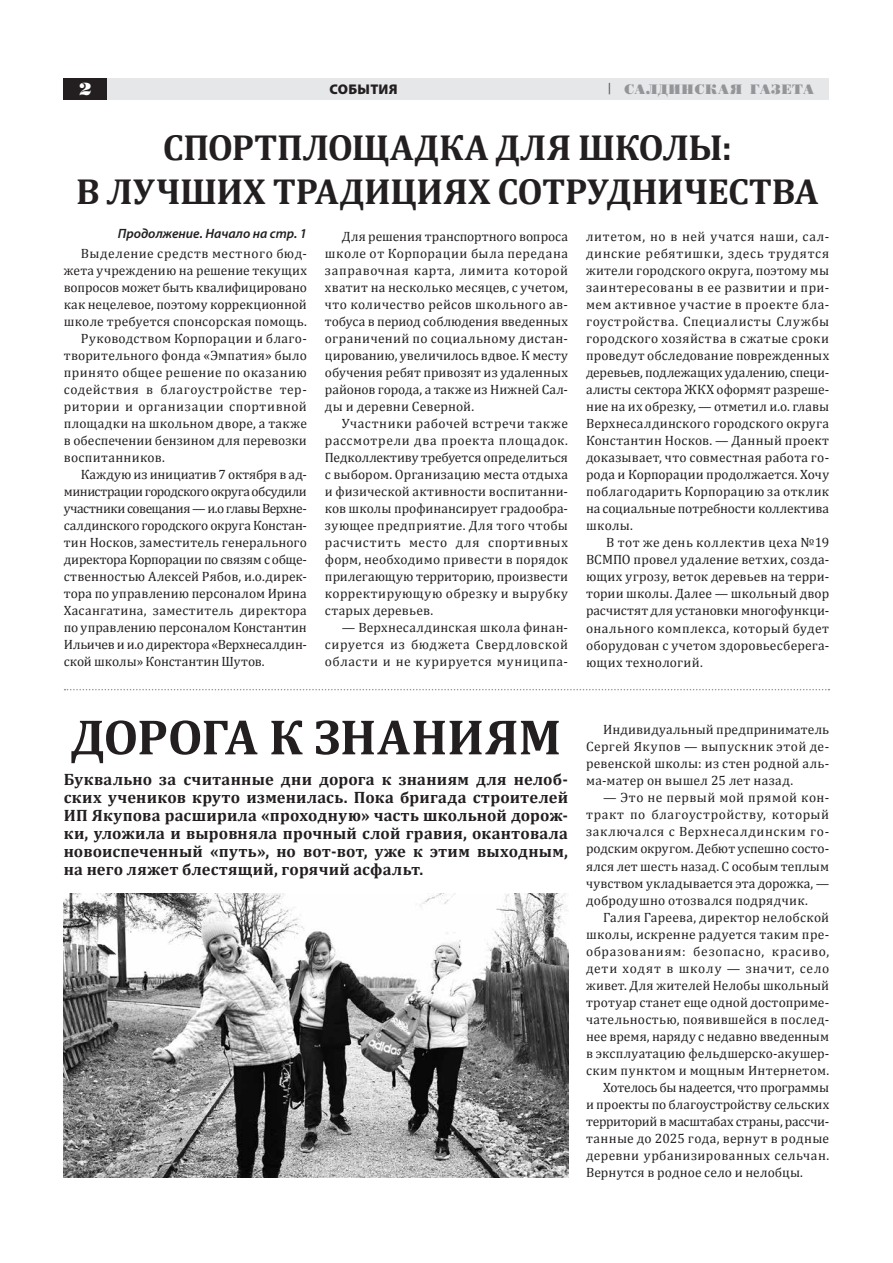
<style>
.page{position:relative;width:893px;height:1263px;background:#fff}
.page>*{position:absolute;margin:0;border:0;box-sizing:border-box;transform-origin:0 0}
.t1{font:700 50.25px "Cambria";letter-spacing:-.005em;color:#231f20}
.t2{font:700 36.45px/43.7px "Cambria";letter-spacing:-.01em;color:#231f20;text-align:center}
.t3{font:17.25px "ez Poster";color:#fff}
.t4{font:700 16.5px/18px "Cambria";letter-spacing:.015em;color:#231f20;text-align:justify}
.t5{font:900 14.1px "Myriad Pro";letter-spacing:.015em;color:#231f20}
.t6{font:13.5px/17px "Cambria";letter-spacing:.01em;color:#231f20;text-align:justify}
.t7{font:13.5px "Cambria";letter-spacing:-.015em;color:#231f20}
.t8{font:13.5px "Cambria";letter-spacing:-.035em;color:#231f20}
.t9{font:13.5px "Cambria";letter-spacing:-.01em;color:#231f20}
.t10{font:13.5px "Cambria";letter-spacing:.03em;color:#231f20}
.t11{font:13.5px "Cambria";letter-spacing:.05em;color:#231f20}
.t12{font:13.5px "Cambria";letter-spacing:.04em;color:#231f20}
.t13{font:13.5px "Cambria";letter-spacing:-.02em;color:#231f20}
.t14{font:13.5px "Cambria";letter-spacing:.045em;color:#231f20}
.t15{font:italic 600 13.5px "Myriad Pro";color:#231f20}
.t16{font:13.5px "ez Poster";letter-spacing:.02em;color:#939598}
.s1{font-family:"Franklin Gothic";color:#57585a}
</style>
<div class="page">
<div style="left:104px;top:78px;width:725px;height:21px;background:#e6e7e9"></div>
<div style="left:64px;top:78px;width:43px;height:21px;background:#231f20"></div>
<svg style="left:65px;top:689px;width:764px;height:1px"></svg>
<img style="left:64px;top:893px;width:504px;height:284px">
<p class="t3" style="left:79px;top:80px;width:14px">2</p>
<p class="t16" style="left:606px;top:82px;width:210px"><span class="s1">|</span> САЛДИНСКАЯ ГАЗЕТА</p>
<p class="t5" style="left:330px;top:81px;width:69px">СОБЫТИЯ</p>
<h2 class="t2" style="left:76px;top:125px;width:744px">СПОРТПЛОЩАДКА ДЛЯ ШКОЛЫ:<br>В ЛУЧШИХ ТРАДИЦИЯХ СОТРУДНИЧЕСТВА</h2>
<p class="t15" style="left:118px;top:225px;width:191px">Продолжение. Начало на стр. 1</p>
<p class="t12" style="left:81px;top:246px;width:228px">Выделение средств местного бюд-</p>
<p class="t6" style="left:64px;top:262px;width:245px">жета учреждению на решение текущих</p>
<p class="t9" style="left:64px;top:280px;width:245px">вопросов может быть квалифицировано</p>
<p class="t6" style="left:64px;top:296px;width:245px">как нецелевое, поэтому коррекционной</p>
<p class="t6" style="left:64px;top:313px;width:245px">школе требуется спонсорская помощь.</p>
<p class="t6" style="left:81px;top:330px;width:228px">Руководством Корпорации и благо-</p>
<p class="t6" style="left:64px;top:347px;width:245px">творительного фонда «Эмпатия» было</p>
<p class="t10" style="left:64px;top:365px;width:245px">принято общее решение по оказанию</p>
<p class="t14" style="left:64px;top:382px;width:245px">содействия в благоустройстве тер-</p>
<p class="t12" style="left:64px;top:399px;width:245px">ритории и организации спортивной</p>
<p class="t6" style="left:64px;top:415px;width:245px">площадки на школьном дворе, а также</p>
<p class="t6" style="left:64px;top:432px;width:245px">в обеспечении бензином для перевозки</p>
<p class="t6" style="left:64px;top:449px;width:103px">воспитанников.</p>
<p class="t6" style="left:81px;top:466px;width:228px">Каждую из инициатив 7 октября в ад-</p>
<p class="t8" style="left:64px;top:484px;width:245px">министрации городского округа обсудили</p>
<p class="t8" style="left:64px;top:501px;width:245px">участники совещания— и.оглавы Верхне-</p>
<p class="t7" style="left:64px;top:518px;width:245px">салдинского городского округа Констан-</p>
<p class="t6" style="left:64px;top:534px;width:245px">тин Носков, заместитель генерального</p>
<p class="t13" style="left:64px;top:552px;width:245px">директора Корпорации по связям с обще-</p>
<p class="t6" style="left:64px;top:568px;width:245px">ственностью Алексей Рябов, и.о.дирек-</p>
<p class="t6" style="left:64px;top:585px;width:245px">тора по управлению персоналом Ирина</p>
<p class="t6" style="left:64px;top:602px;width:245px">Хасангатина, заместитель директора</p>
<p class="t6" style="left:64px;top:619px;width:245px">по управлению персоналом Константин</p>
<p class="t7" style="left:64px;top:637px;width:245px">Ильичев и и.о директора «Верхнесалдин-</p>
<p class="t6" style="left:64px;top:653px;width:202px">ской школы» Константин Шутов.</p>
<p class="t6" style="left:325px;top:228px;width:245px;text-indent:17px">Для решения транспортного вопроса школе от Корпорации была передана заправочная карта, лимита которой хватит на несколько месяцев, с учетом, что количество рейсов школьного ав&shy;тобуса в период соблюдения введенных ограничений по социальному дистан&shy;цированию, увеличилось вдвое. К месту обучения ребят привозят из удаленных районов города, а также из Нижней Сал&shy;ды и деревни Северной.</p>
<p class="t6" style="left:325px;top:415px;width:245px;text-indent:17px">Участники рабочей встречи также рассмотрели два проекта площадок.<br>Педколлективу требуется определиться с выбором. Организацию места отдыха и физической активности воспитанни&shy;ков школы профинансирует градообра&shy;зующее предприятие. Для того чтобы расчистить место для спортивных форм, необходимо привести в порядок прилегающую территорию, произвести корректирующую обрезку и вырубку старых деревьев.</p>
<p class="t6" style="left:325px;top:619px;width:245px;text-indent:17px">— Верхнесалдинская школа финан&shy;сируется из бюджета Свердловской области и не курируется муниципа-</p>
<p class="t6" style="left:586px;top:228px;width:245px">литетом, но в ней учатся наши, сал&shy;динские ребятишки, здесь трудятся жители городского округа, поэтому мы заинтересованы в ее развитии и при&shy;мем активное участие в проекте бла&shy;гоустройства. Специалисты Службы городского хозяйства в сжатые сроки проведут обследование поврежденных деревьев, подлежащих удалению, специ&shy;алисты сектора ЖКХ оформят разреше&shy;ние на их обрезку, — отметил и.о. главы Верхнесалдинского городского округа Константин Носков. — Данный проект доказывает, что совместная работа го&shy;рода и Корпорации продолжается. Хочу поблагодарить Корпорацию за отклик на социальные потребности коллектива школы.</p>
<p class="t6" style="left:586px;top:534px;width:245px;text-indent:20px">В тот же день коллектив цеха №19<br>ВСМПО провел удаление ветхих, созда&shy;ющих угрозу, веток деревьев на терри&shy;тории школы. Далее — школьный двор расчистят для установки многофункци&shy;онального комплекса, который будет оборудован с учетом здоровьесберега&shy;ющих технологий.</p>
<h1 class="t1" style="left:71px;top:702px;width:492px">ДОРОГА К ЗНАНИЯМ</h1>
<p class="t4" style="left:64px;top:770px;width:506px">Буквально за считанные дни дорога к знаниям для нелоб&shy;ских учеников круто изменилась. Пока бригада строителей ИП Якупова расширила «проходную» часть школьной дорож&shy;ки, уложила и выровняла прочный слой гравия, окантовала новоиспеченный «путь», но вот-вот, уже к этим выходным, на него ляжет блестящий, горячий асфальт.</p>
<p class="t6" style="left:586px;top:721px;width:245px;text-indent:17px">Индивидуальный предприниматель Сергей Якупов — выпускник этой де&shy;ревенской школы: из стен родной аль&shy;ма-матер он вышел 25 лет назад.</p>
<p class="t6" style="left:586px;top:789px;width:245px;text-indent:17px">— Это не первый мой прямой кон&shy;тракт по благоустройству, который заключался с Верхнесалдинским го&shy;родским округом. Дебют успешно состо&shy;ялся лет шесть назад. С особым теплым чувством укладывается эта дорожка, — добродушно отозвался подрядчик.</p>
<p class="t6" style="left:603px;top:908px;width:228px">Галия Гареева, директор нелобской</p>
<p class="t6" style="left:586px;top:925px;width:245px">школы, искренне радуется таким пре-</p>
<p class="t11" style="left:586px;top:943px;width:245px">образованиям: безопасно, красиво,</p>
<p class="t11" style="left:586px;top:960px;width:245px">дети ходят в школу — значит, село</p>
<p class="t6" style="left:586px;top:976px;width:245px">живет. Для жителей Нелобы школьный</p>
<p class="t6" style="left:586px;top:993px;width:245px">тротуар станет еще одной достоприме-</p>
<p class="t6" style="left:586px;top:1010px;width:245px">чательностью, появившейся в послед-</p>
<p class="t6" style="left:586px;top:1027px;width:245px">нее время, наряду с недавно введенным</p>
<p class="t6" style="left:586px;top:1044px;width:245px">в эксплуатацию фельдшерско-акушер-</p>
<p class="t6" style="left:586px;top:1061px;width:245px">ским пунктом и мощным Интернетом.</p>
<p class="t9" style="left:603px;top:1079px;width:228px">Хотелось бы надеется, что программы</p>
<p class="t6" style="left:586px;top:1095px;width:245px">и проекты по благоустройству сельских</p>
<p class="t7" style="left:586px;top:1113px;width:245px">территорий в масштабах страны, рассчи-</p>
<p class="t6" style="left:586px;top:1129px;width:245px">танные до 2025 года, вернут в родные</p>
<p class="t10" style="left:586px;top:1147px;width:245px">деревни урбанизированных сельчан.</p>
<p class="t6" style="left:586px;top:1163px;width:218px">Вернутся в родное село и нелобцы.</p>
</div>
